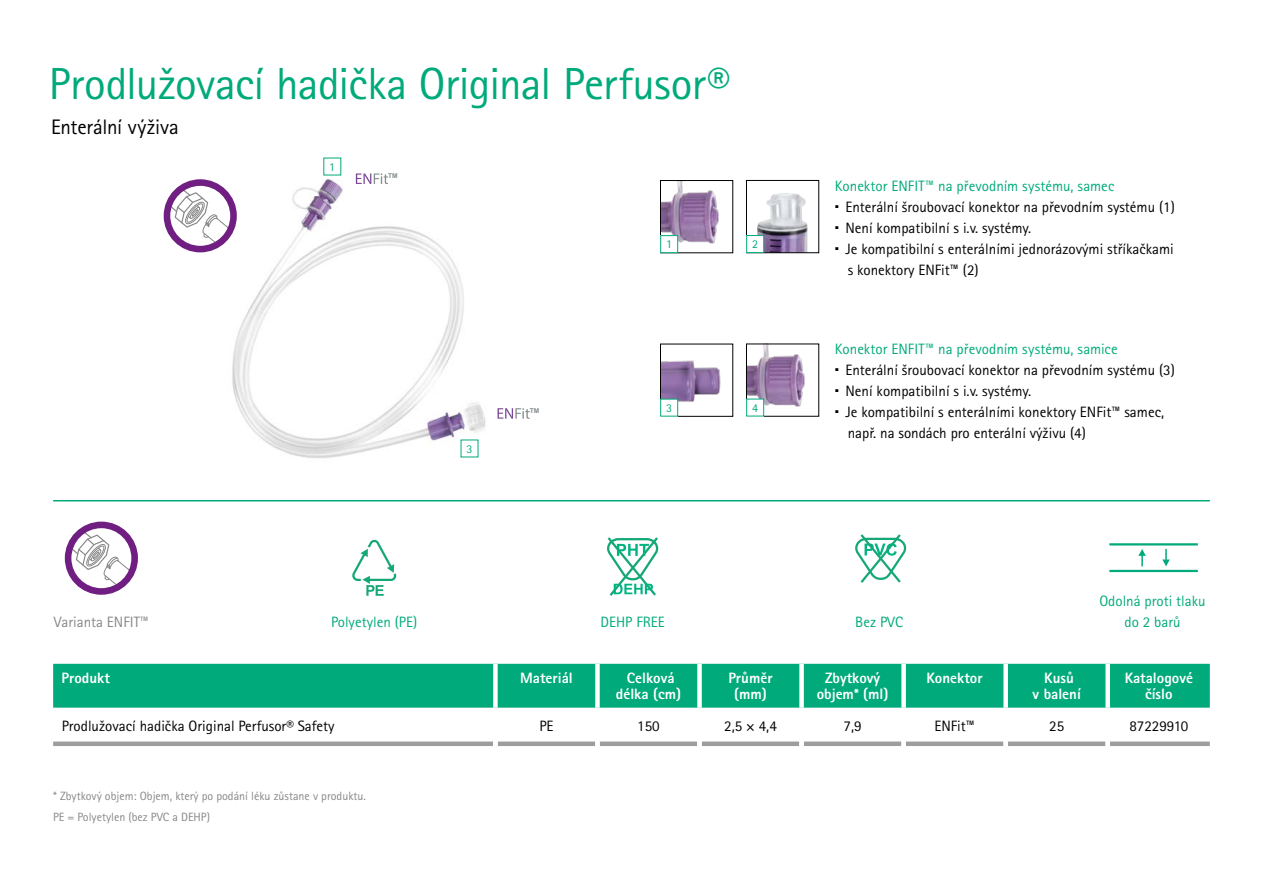
<style>
.page{position:relative;width:1263px;height:893px;background:#fff}
.page>*{position:absolute;margin:0;border:0;box-sizing:border-box;transform-origin:0 0}
.t1{font:45px "Rotis Sans Serif Pro";letter-spacing:-.015em;color:#00aa7a}
.t2{font:21px "Rotis Sans Serif Pro";letter-spacing:-.01em;color:#000}
.t3{font:15px/21px "Rotis Sans Serif Pro";color:#000}
.t4{font:15px "Rotis Sans Serif Pro";color:#00aa7a}
.t5{font:800 15px/16.5px "Rotis Sans Serif Pro";color:#fff;text-align:center}
.t6{font:15px "Rotis Sans Serif Pro";color:#878786}
.t7{font:12px/20.7px "Rotis Sans Serif Pro";color:#878786}
.t8{font:12px "Rotis Sans Serif Pro";color:#00aa7a}
.t9{font:700 6.6px "Arial";color:#858d8f}
</style>
<div class="page">
<img style="left:748px;top:346px;width:57px;height:68px">
<img style="left:196px;top:159px;width:290px;height:299px">
<hr style="left:53px;top:500px;width:1157px;height:1px;background:#00aa7a">
<div style="left:53px;top:664px;width:1157px;height:44px;background:#00aa7a"></div>
<div style="left:493px;top:664px;width:5px;height:44px;background:#fff"></div>
<div style="left:595px;top:664px;width:5px;height:44px;background:#fff"></div>
<div style="left:697px;top:664px;width:5px;height:44px;background:#fff"></div>
<div style="left:799px;top:664px;width:5px;height:44px;background:#fff"></div>
<div style="left:901px;top:664px;width:5px;height:44px;background:#fff"></div>
<div style="left:1003px;top:664px;width:5px;height:44px;background:#fff"></div>
<div style="left:1105px;top:664px;width:5px;height:44px;background:#fff"></div>
<div style="left:53px;top:741px;width:440px;height:5px;background:#9c9d9d"></div>
<div style="left:498px;top:741px;width:97px;height:5px;background:#9c9d9d"></div>
<div style="left:600px;top:741px;width:97px;height:5px;background:#9c9d9d"></div>
<div style="left:702px;top:741px;width:97px;height:5px;background:#9c9d9d"></div>
<div style="left:804px;top:741px;width:97px;height:5px;background:#9c9d9d"></div>
<div style="left:906px;top:741px;width:97px;height:5px;background:#9c9d9d"></div>
<div style="left:1008px;top:741px;width:97px;height:5px;background:#9c9d9d"></div>
<div style="left:1110px;top:741px;width:100px;height:5px;background:#9c9d9d"></div>
<div style="left:65px;top:522px;width:73px;height:73px;border:7px solid #711e82;border-radius:50%"></div>
<svg style="left:67px;top:528px;width:65px;height:59px"></svg>
<svg style="left:356px;top:173px;width:32px;height:11px"></svg>
<svg style="left:497px;top:408px;width:33px;height:11px"></svg>
<img style="left:757px;top:193px;width:50px;height:58px">
<div style="left:746px;top:180px;width:73px;height:73px;border:1px solid #000"></div>
<img style="left:662px;top:182px;width:57px;height:69px">
<div style="left:660px;top:180px;width:73px;height:73px;border:1px solid #000"></div>
<div style="left:461px;top:440px;width:17px;height:17px;background:#fff"></div>
<div style="left:661px;top:236px;width:17px;height:17px;background:#fff"></div>
<div style="left:660px;top:235px;width:18px;height:18px;border:1px solid #00aa7a"></div>
<div style="left:324px;top:158px;width:17px;height:17px;background:#fff"></div>
<div style="left:747px;top:236px;width:17px;height:17px;background:#fff"></div>
<div style="left:746px;top:235px;width:18px;height:18px;border:1px solid #00aa7a"></div>
<div style="left:164px;top:179px;width:73px;height:73px;border:7px solid #711e82;border-radius:50%"></div>
<svg style="left:165px;top:186px;width:65px;height:59px"></svg>
<img style="left:662px;top:360px;width:59px;height:54px">
<div style="left:661px;top:399px;width:17px;height:17px;background:#fff"></div>
<div style="left:660px;top:399px;width:18px;height:17px;border:1px solid #00aa7a"></div>
<div style="left:747px;top:399px;width:17px;height:17px;background:#fff"></div>
<div style="left:746px;top:399px;width:18px;height:17px;border:1px solid #00aa7a"></div>
<hr style="left:1109px;top:543px;width:89px;height:2px;background:#00aa7a">
<hr style="left:1109px;top:570px;width:89px;height:2px;background:#00aa7a">
<svg style="left:1138px;top:549px;width:8px;height:17px"></svg>
<svg style="left:1162px;top:549px;width:8px;height:17px"></svg>
<svg style="left:607px;top:537px;width:52px;height:59px"></svg>
<svg style="left:352px;top:539px;width:44px;height:57px"></svg>
<svg style="left:855px;top:534px;width:52px;height:49px"></svg>
<h1 class="t1" style="left:49px;top:57px;width:683px">Prodlužovací hadička Original Perfusor®</h1>
<h2 class="t2" style="left:51px;top:115px;width:129px">Enterální výživa</h2>
<p class="t6" style="left:54px;top:613px;width:96px">Varianta ENFIT™</p>
<p class="t8" style="left:329px;top:160px;width:7px">1</p>
<p class="t9" style="left:388px;top:171px;width:11px">TM</p>
<p class="t8" style="left:466px;top:441px;width:7px">3</p>
<p class="t9" style="left:530px;top:406px;width:11px">TM</p>
<p class="t8" style="left:666px;top:237px;width:7px">1</p>
<p class="t8" style="left:752px;top:237px;width:7px">2</p>
<p class="t8" style="left:666px;top:401px;width:7px">3</p>
<p class="t8" style="left:752px;top:401px;width:7px">4</p>
<p class="t4" style="left:835px;top:177px;width:281px">Konektor ENFIT™ na převodním systému, samec</p>
<p class="t3" style="left:845px;top:196px;width:331px">Enterální šroubovací konektor na převodním systému (1)<br>Není kompatibilní s i.v. systémy.<br>Je kompatibilní s enterálními jednorázovými stříkačkami s konektory ENFit™ (2)</p>
<p class="t4" style="left:835px;top:340px;width:285px">Konektor ENFIT™ na převodním systému, samice</p>
<p class="t3" style="left:845px;top:360px;width:331px">Enterální šroubovací konektor na převodním systému (3)<br>Není kompatibilní s i.v. systémy.<br>Je kompatibilní s enterálními konektory ENFit™ samec, např. na sondách pro enterální výživu (4)</p>
<p class="t4" style="left:1099px;top:592px;width:108px">Odolná proti tlaku</p>
<p class="t4" style="left:331px;top:613px;width:88px">Polyetylen (PE)</p>
<p class="t4" style="left:600px;top:613px;width:66px">DEHP FREE</p>
<p class="t4" style="left:855px;top:613px;width:49px">Bez PVC</p>
<p class="t4" style="left:1124px;top:613px;width:58px">do 2 barů</p>
<p class="t5" style="left:62px;top:669px;width:50px">Produkt</p>
<p class="t5" style="left:520px;top:669px;width:54px">Materiál</p>
<p class="t5" style="left:616px;top:669px;width:67px">Celková délka (cm)</p>
<p class="t5" style="left:728px;top:669px;width:46px">Průměr (mm)</p>
<p class="t5" style="left:817px;top:669px;width:73px">Zbytkový objem* (ml)</p>
<p class="t5" style="left:927px;top:669px;width:58px">Konektor</p>
<p class="t5" style="left:1032px;top:669px;width:50px">Kusů<br>v balení</p>
<p class="t5" style="left:1125px;top:669px;width:70px">Katalogové číslo</p>
<p class="t3" style="left:62px;top:715px;width:274px">Prodlužovací hadička Original Perfusor® Safety</p>
<p class="t3" style="left:539px;top:715px;width:16px">PE</p>
<p class="t3" style="left:637px;top:715px;width:24px">150</p>
<p class="t3" style="left:724px;top:715px;width:54px">2,5 × 4,4</p>
<p class="t3" style="left:843px;top:715px;width:20px">7,9</p>
<p class="t3" style="left:934px;top:715px;width:42px">ENFit™</p>
<p class="t3" style="left:1049px;top:715px;width:16px">25</p>
<p class="t3" style="left:1129px;top:715px;width:60px">87229910</p>
<p class="t7" style="left:53px;top:786px;width:314px">* Zbytkový objem: Objem, který po podání léku zůstane v produktu.<br>PE = Polyetylen (bez PVC a DEHP)</p>
</div>
